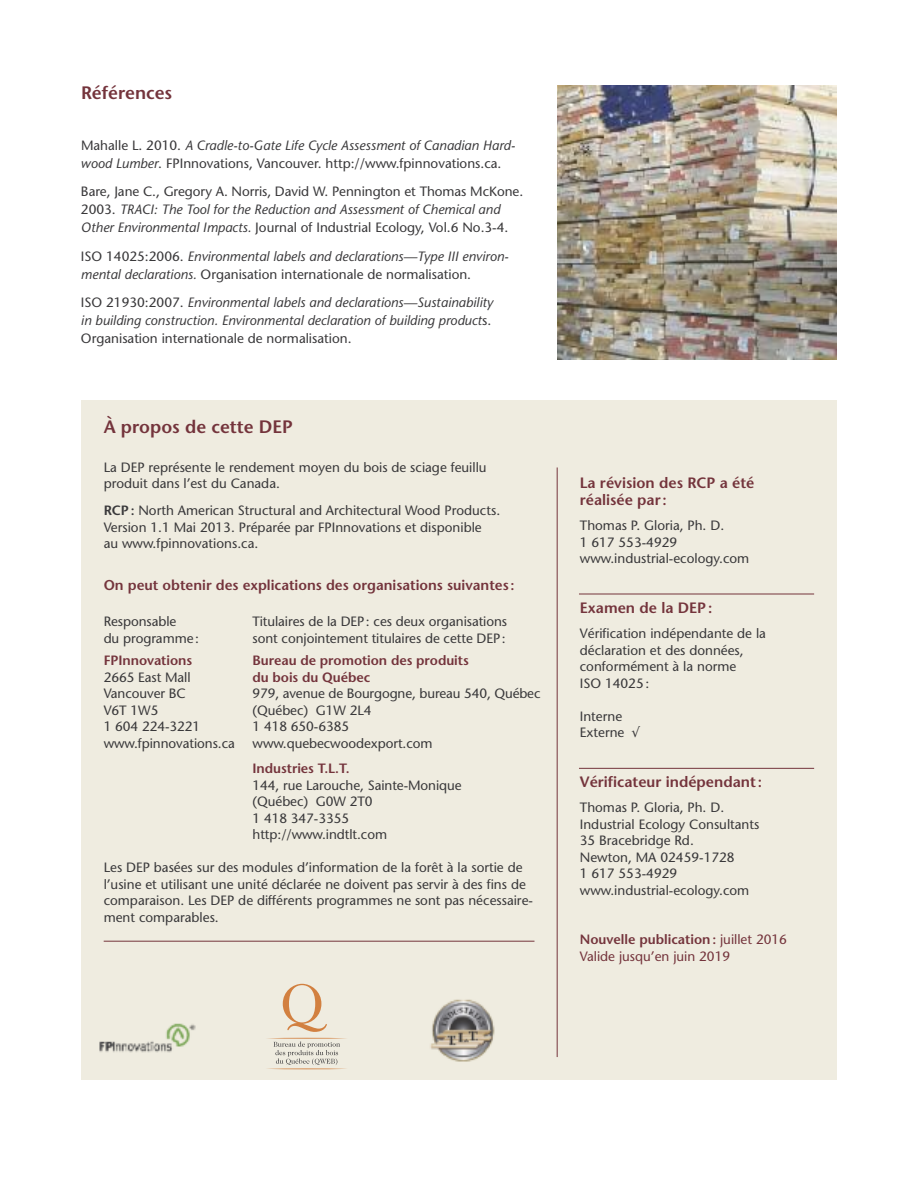
<style>
.page{position:relative;width:918px;height:1188px;background:#fff}
.page>*{position:absolute;margin:0;border:0;box-sizing:border-box;transform-origin:0 0}
.t1{font:600 18px "Stone Sans";color:#74343c}
.t2{font:600 15px/16.5px "Stone Sans";color:#74343c}
.t3{font:600 14.25px "Stone Sans";color:#74343c}
.t4{font:13.5px/16.5px "Stone Sans";color:#39383a}
.t5{font:italic 13.5px/18px "Stone Sans";color:#39383a}
.t6{font:600 13.5px "Stone Sans";letter-spacing:-.005em;color:#74343c}
.t7{font:13.5px/16.5px "Stone Sans";color:#74343c}
.s1{font-style:italic}
.s2{font-style:normal}
.s3{font-weight:600}
</style>
<div class="page">
<div style="left:81px;top:401px;width:756px;height:679px;background:#efece0"></div>
<img style="left:557px;top:85px;width:280px;height:274px">
<hr style="left:579px;top:594px;width:235px;height:1px;background:#74343c">
<hr style="left:104px;top:941px;width:431px;height:1px;background:#74343c">
<hr style="left:579px;top:768px;width:235px;height:1px;background:#74343c">
<hr style="left:557px;top:467px;width:1px;height:590px;background:#74343c">
<svg style="left:274px;top:1042px;width:66px;height:23px"></svg>
<svg style="left:283px;top:984px;width:44px;height:48px"></svg>
<hr style="left:265px;top:1068px;width:83px;height:1px;background:#d28040;border-radius:50%">
<hr style="left:266px;top:1038px;width:82px;height:1px;background:#d28040;border-radius:50%">
<h1 class="t1" style="left:81px;top:85px;width:93px">Références</h1>
<p class="t4" style="left:81px;top:137px;width:436px;line-height:18px">Mahalle L. 2010. <span class="s1">A Cradle-to-Gate Life Cycle Assessment of Canadian Hard&shy;wood Lumber</span>. FPInnovations, Vancouver. http://www.fpinnovations.ca.</p>
<p class="t4" style="left:81px;top:184px;width:444px;line-height:18px">Bare, Jane C., Gregory A. Norris, David W. Pennington et Thomas McKone.<br>2003. <span class="s1">TRACI: The Tool for the Reduction and Assessment of Chemical and<br>Other Environmental Impacts.</span> Journal of Industrial Ecology, Vol.6 No.3-4.</p>
<p class="t5" style="left:81px;top:248px;width:429px"><span class="s2">ISO 14025:2006.</span> Environmental labels and declarations—Type III environ&shy;mental declarations. <span class="s2">Organisation internationale de normalisation.</span></p>
<p class="t5" style="left:81px;top:295px;width:414px"><span class="s2">ISO 21930:2007.</span> Environmental labels and declarations—Sustainability in building construction. Environmental declaration of building product<span class="s2">s.<br>Organisation internationale de normalisation.</span></p>
<h1 class="t1" style="left:104px;top:420px;width:191px">À propos de cette DEP</h1>
<p class="t4" style="left:104px;top:460px;width:384px">La DEP représente le rendement moyen du bois de sciage feuillu produit dans l’est du Canada.</p>
<p class="t4" style="left:104px;top:504px;width:398px"><span class="s3">RCP:</span> North American Structural and Architectural Wood Products.<br>Version 1.1 Mai 2013. Préparée par FPInnovations et disponible<br>au www.fpinnovations.ca.</p>
<p class="t3" style="left:104px;top:580px;width:412px">On peut obtenir des explications des organisations suivantes :</p>
<p class="t4" style="left:104px;top:615px;width:74px">Responsable</p>
<p class="t4" style="left:253px;top:615px;width:256px">Titulaires de la DEP: ces deux organisations</p>
<p class="t4" style="left:104px;top:631px;width:97px">du programme:</p>
<p class="t4" style="left:253px;top:631px;width:255px">sont conjointement titulaires de cette DEP:</p>
<p class="t6" style="left:104px;top:655px;width:90px">FPInnovations</p>
<p class="t6" style="left:253px;top:655px;width:218px">Bureau de promotion des produits</p>
<p class="t4" style="left:104px;top:670px;width:88px">2665 East Mall</p>
<p class="t6" style="left:253px;top:672px;width:119px">du bois du Québec</p>
<p class="t4" style="left:104px;top:687px;width:84px">Vancouver BC</p>
<p class="t4" style="left:253px;top:687px;width:289px">979, avenue de Bourgogne, bureau 540, Québec</p>
<p class="t4" style="left:104px;top:703px;width:56px">V6T 1W5</p>
<p class="t4" style="left:253px;top:703px;width:120px">(Québec) G1W 2L4</p>
<p class="t4" style="left:104px;top:720px;width:98px">1 604 224-3221</p>
<p class="t4" style="left:253px;top:720px;width:98px">1 418 650-6385</p>
<p class="t4" style="left:104px;top:736px;width:133px">www.fpinnovations.ca</p>
<p class="t4" style="left:253px;top:736px;width:182px">www.quebecwoodexport.com</p>
<p class="t6" style="left:253px;top:763px;width:99px">Industries T.L.T.</p>
<p class="t4" style="left:253px;top:778px;width:211px">144, rue Larouche, Sainte-Monique (Québec) G0W 2T0<br>1 418 347-3355 http://www.indtlt.com</p>
<p class="t4" style="left:104px;top:861px;width:431px">Les DEP basées sur des modules d’information de la forêt à la sortie de l’usine et utilisant une unité déclarée ne doivent pas servir à des fins de comparaison. Les DEP de différents programmes ne sont pas nécessaire&shy;ment comparables.</p>
<p class="t2" style="left:580px;top:476px;width:176px">La révision des RCP a été réalisée par :</p>
<p class="t4" style="left:580px;top:519px;width:171px">Thomas P. Gloria, Ph. D.<br>1 617 553-4929 www.industrial-ecology.com</p>
<p class="t2" style="left:580px;top:601px;width:134px">Examen de la DEP:</p>
<p class="t4" style="left:580px;top:627px;width:188px">Vérification indépendante de la déclaration et des données, conformément à la norme<br>ISO 14025:</p>
<p class="t4" style="left:580px;top:709px;width:61px">Interne<br>Externe √</p>
<p class="t2" style="left:580px;top:775px;width:184px">Vérificateur indépendant:</p>
<p class="t4" style="left:580px;top:801px;width:181px">Thomas P. Gloria, Ph. D.<br>Industrial Ecology Consultants<br>35 Bracebridge Rd.<br>Newton, MA 02459-1728<br>1 617 553-4929 www.industrial-ecology.com</p>
<p class="t7" style="left:580px;top:933px;width:209px"><span class="s3">Nouvelle publication:</span> juillet 2016<br>Valide jusqu’en juin 2019</p>
</div>
